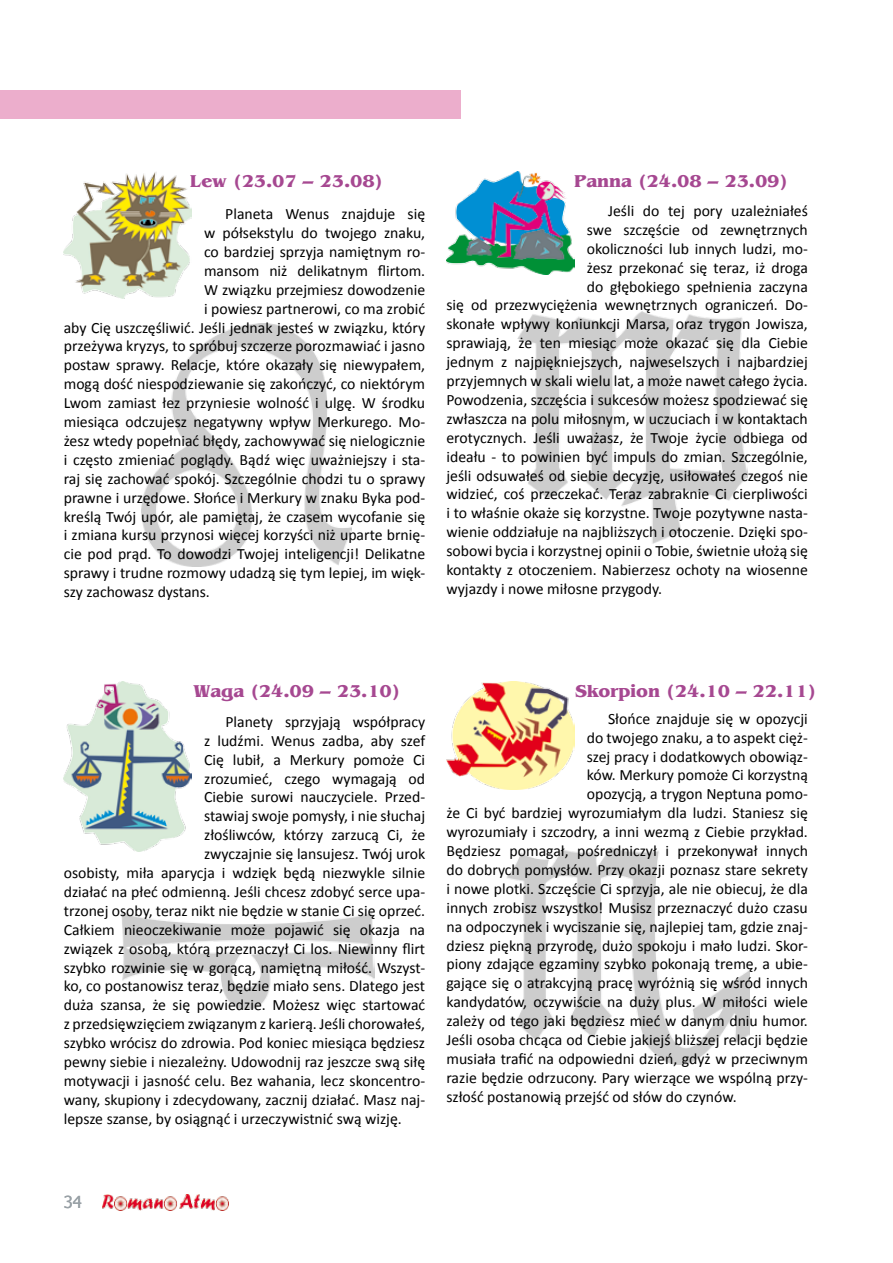
<style>
.page{position:relative;width:893px;height:1263px;background:#fff}
.page>*{position:absolute;margin:0;border:0;box-sizing:border-box;transform-origin:0 0}
.t1{font:700 18px "Bangkok";color:#a64891}
.t2{font:16.5px "Tahoma";color:#99a1a6}
.t3{font:15.75px "Calibri";color:#000}
</style>
<div class="page">
<img style="left:103px;top:1195px;width:125px;height:15px">
<img style="left:507px;top:847px;width:242px;height:217px">
<img style="left:122px;top:912px;width:252px;height:97px">
<img style="left:517px;top:311px;width:230px;height:233px">
<img style="left:142px;top:324px;width:209px;height:242px">
<img style="left:446px;top:682px;width:128px;height:107px">
<img style="left:64px;top:681px;width:127px;height:170px">
<img style="left:64px;top:172px;width:127px;height:126px">
<img style="left:446px;top:171px;width:128px;height:104px">
<div style="left:0;top:91px;width:461px;height:28px;background:#ecaecc"></div>
<p class="t1" style="left:190px;top:171px;width:194px">Lew (23.07 – 23.08)</p>
<p class="t3" style="left:225px;top:204px;width:201px">Planeta Wenus znajduje się</p>
<p class="t3" style="left:204px;top:223px;width:223px">w półsekstylu do twojego znaku,</p>
<p class="t3" style="left:204px;top:242px;width:223px">co bardziej sprzyja namiętnym ro-</p>
<p class="t3" style="left:204px;top:261px;width:223px">mansom niż delikatnym flirtom.</p>
<p class="t3" style="left:204px;top:280px;width:223px">W związku przejmiesz dowodzenie</p>
<p class="t3" style="left:204px;top:299px;width:223px">i powiesz partnerowi, co ma zrobić</p>
<p class="t3" style="left:64px;top:317px;width:363px">aby Cię uszczęśliwić. Jeśli jednak jesteś w związku, który</p>
<p class="t3" style="left:64px;top:336px;width:363px">przeżywa kryzys, to spróbuj szczerze porozmawiać i jasno</p>
<p class="t3" style="left:64px;top:355px;width:363px">postaw sprawy. Relacje, które okazały się niewypałem,</p>
<p class="t3" style="left:64px;top:374px;width:363px">mogą dość niespodziewanie się zakończyć, co niektórym</p>
<p class="t3" style="left:64px;top:393px;width:363px">Lwom zamiast łez przyniesie wolność i ulgę. W środku</p>
<p class="t3" style="left:64px;top:412px;width:363px">miesiąca odczujesz negatywny wpływ Merkurego. Mo-</p>
<p class="t3" style="left:64px;top:431px;width:363px">żesz wtedy popełniać błędy, zachowywać się nielogicznie</p>
<p class="t3" style="left:64px;top:450px;width:363px">i często zmieniać poglądy. Bądź więc uważniejszy i sta-</p>
<p class="t3" style="left:64px;top:469px;width:363px">raj się zachować spokój. Szczególnie chodzi tu o sprawy</p>
<p class="t3" style="left:64px;top:488px;width:363px">prawne i urzędowe. Słońce i Merkury w znaku Byka pod-</p>
<p class="t3" style="left:64px;top:506px;width:363px">kreślą Twój upór, ale pamiętaj, że czasem wycofanie się</p>
<p class="t3" style="left:64px;top:525px;width:363px">i zmiana kursu przynosi więcej korzyści niż uparte brnię-</p>
<p class="t3" style="left:64px;top:544px;width:363px">cie pod prąd. To dowodzi Twojej inteligencji! Delikatne</p>
<p class="t3" style="left:64px;top:563px;width:363px">sprawy i trudne rozmowy udadzą się tym lepiej, im więk-</p>
<p class="t3" style="left:64px;top:582px;width:148px">szy zachowasz dystans.</p>
<p class="t1" style="left:575px;top:171px;width:214px">Panna (24.08 – 23.09)</p>
<p class="t3" style="left:608px;top:201px;width:201px">Jeśli do tej pory uzależniałeś</p>
<p class="t3" style="left:587px;top:220px;width:223px">swe szczęście od zewnętrznych</p>
<p class="t3" style="left:587px;top:239px;width:223px">okoliczności lub innych ludzi, mo-</p>
<p class="t3" style="left:587px;top:258px;width:223px">żesz przekonać się teraz, iż droga</p>
<p class="t3" style="left:587px;top:277px;width:223px">do głębokiego spełnienia zaczyna</p>
<p class="t3" style="left:446px;top:295px;width:363px">się od przezwyciężenia wewnętrznych ograniczeń. Do-</p>
<p class="t3" style="left:446px;top:314px;width:363px">skonałe wpływy koniunkcji Marsa, oraz trygon Jowisza,</p>
<p class="t3" style="left:446px;top:333px;width:363px">sprawiają, że ten miesiąc może okazać się dla Ciebie</p>
<p class="t3" style="left:446px;top:352px;width:363px">jednym z najpiękniejszych, najweselszych i najbardziej</p>
<p class="t3" style="left:446px;top:371px;width:363px">przyjemnych w skali wielu lat, a może nawet całego życia.</p>
<p class="t3" style="left:446px;top:390px;width:363px">Powodzenia, szczęścia i sukcesów możesz spodziewać się</p>
<p class="t3" style="left:446px;top:409px;width:363px">zwłaszcza na polu miłosnym, w uczuciach i w kontaktach</p>
<p class="t3" style="left:446px;top:428px;width:363px">erotycznych. Jeśli uważasz, że Twoje życie odbiega od</p>
<p class="t3" style="left:446px;top:447px;width:363px">ideału - to powinien być impuls do zmian. Szczególnie,</p>
<p class="t3" style="left:446px;top:466px;width:363px">jeśli odsuwałeś od siebie decyzję, usiłowałeś czegoś nie</p>
<p class="t3" style="left:446px;top:484px;width:363px">widzieć, coś przeczekać. Teraz zabraknie Ci cierpliwości</p>
<p class="t3" style="left:446px;top:503px;width:363px">i to właśnie okaże się korzystne. Twoje pozytywne nasta-</p>
<p class="t3" style="left:446px;top:522px;width:363px">wienie oddziałuje na najbliższych i otoczenie. Dzięki spo-</p>
<p class="t3" style="left:446px;top:541px;width:363px">sobowi bycia i korzystnej opinii o Tobie, świetnie ułożą się</p>
<p class="t3" style="left:446px;top:560px;width:363px">kontakty z otoczeniem. Nabierzesz ochoty na wiosenne</p>
<p class="t3" style="left:446px;top:579px;width:217px">wyjazdy i nowe miłosne przygody.</p>
<p class="t1" style="left:193px;top:681px;width:208px">Waga (24.09 – 23.10)</p>
<p class="t1" style="left:575px;top:681px;width:242px">Skorpion (24.10 – 22.11)</p>
<p class="t3" style="left:225px;top:712px;width:201px">Planety sprzyjają współpracy</p>
<p class="t3" style="left:204px;top:731px;width:223px">z ludźmi. Wenus zadba, aby szef</p>
<p class="t3" style="left:204px;top:750px;width:223px">Cię lubił, a Merkury pomoże Ci</p>
<p class="t3" style="left:204px;top:768px;width:223px">zrozumieć, czego wymagają od</p>
<p class="t3" style="left:204px;top:787px;width:223px">Ciebie surowi nauczyciele. Przed-</p>
<p class="t3" style="left:204px;top:806px;width:223px">stawiaj swoje pomysły, i nie słuchaj</p>
<p class="t3" style="left:204px;top:825px;width:223px">złośliwców, którzy zarzucą Ci, że</p>
<p class="t3" style="left:204px;top:844px;width:223px">zwyczajnie się lansujesz. Twój urok</p>
<p class="t3" style="left:64px;top:863px;width:363px">osobisty, miła aparycja i wdzięk będą niezwykle silnie</p>
<p class="t3" style="left:64px;top:882px;width:363px">działać na płeć odmienną. Jeśli chcesz zdobyć serce upa-</p>
<p class="t3" style="left:64px;top:901px;width:363px">trzonej osoby, teraz nikt nie będzie w stanie Ci się oprzeć.</p>
<p class="t3" style="left:64px;top:920px;width:363px">Całkiem nieoczekiwanie może pojawić się okazja na</p>
<p class="t3" style="left:64px;top:939px;width:363px">związek z osobą, którą przeznaczył Ci los. Niewinny flirt</p>
<p class="t3" style="left:64px;top:957px;width:363px">szybko rozwinie się w gorącą, namiętną miłość. Wszyst-</p>
<p class="t3" style="left:64px;top:976px;width:363px">ko, co postanowisz teraz, będzie miało sens. Dlatego jest</p>
<p class="t3" style="left:64px;top:995px;width:363px">duża szansa, że się powiedzie. Możesz więc startować</p>
<p class="t3" style="left:64px;top:1014px;width:363px">z przedsięwzięciem związanym z karierą. Jeśli chorowałeś,</p>
<p class="t3" style="left:64px;top:1033px;width:363px">szybko wrócisz do zdrowia. Pod koniec miesiąca będziesz</p>
<p class="t3" style="left:64px;top:1052px;width:363px">pewny siebie i niezależny. Udowodnij raz jeszcze swą siłę</p>
<p class="t3" style="left:64px;top:1071px;width:363px">motywacji i jasność celu. Bez wahania, lecz skoncentro-</p>
<p class="t3" style="left:64px;top:1090px;width:363px">wany, skupiony i zdecydowany, zacznij działać. Masz naj-</p>
<p class="t3" style="left:64px;top:1109px;width:340px">lepsze szanse, by osiągnąć i urzeczywistnić swą wizję.</p>
<p class="t3" style="left:608px;top:709px;width:201px">Słońce znajduje się w opozycji</p>
<p class="t3" style="left:587px;top:728px;width:223px">do twojego znaku, a to aspekt cięż-</p>
<p class="t3" style="left:587px;top:746px;width:223px">szej pracy i dodatkowych obowiąz-</p>
<p class="t3" style="left:587px;top:765px;width:223px">ków. Merkury pomoże Ci korzystną</p>
<p class="t3" style="left:587px;top:784px;width:223px">opozycją, a trygon Neptuna pomo-</p>
<p class="t3" style="left:446px;top:803px;width:363px">że Ci być bardziej wyrozumiałym dla ludzi. Staniesz się</p>
<p class="t3" style="left:446px;top:822px;width:363px">wyrozumiały i szczodry, a inni wezmą z Ciebie przykład.</p>
<p class="t3" style="left:446px;top:841px;width:363px">Będziesz pomagał, pośredniczył i przekonywał innych</p>
<p class="t3" style="left:446px;top:860px;width:363px">do dobrych pomysłów. Przy okazji poznasz stare sekrety</p>
<p class="t3" style="left:446px;top:879px;width:363px">i nowe plotki. Szczęście Ci sprzyja, ale nie obiecuj, że dla</p>
<p class="t3" style="left:446px;top:898px;width:363px">innych zrobisz wszystko! Musisz przeznaczyć dużo czasu</p>
<p class="t3" style="left:446px;top:917px;width:363px">na odpoczynek i wyciszanie się, najlepiej tam, gdzie znaj-</p>
<p class="t3" style="left:446px;top:935px;width:363px">dziesz piękną przyrodę, dużo spokoju i mało ludzi. Skor-</p>
<p class="t3" style="left:446px;top:954px;width:363px">piony zdające egzaminy szybko pokonają tremę, a ubie-</p>
<p class="t3" style="left:446px;top:973px;width:363px">gające się o atrakcyjną pracę wyróżnią się wśród innych</p>
<p class="t3" style="left:446px;top:992px;width:363px">kandydatów, oczywiście na duży plus. W miłości wiele</p>
<p class="t3" style="left:446px;top:1011px;width:363px">zależy od tego jaki będziesz mieć w danym dniu humor.</p>
<p class="t3" style="left:446px;top:1030px;width:363px">Jeśli osoba chcąca od Ciebie jakiejś bliższej relacji będzie</p>
<p class="t3" style="left:446px;top:1049px;width:363px">musiała trafić na odpowiedni dzień, gdyż w przeciwnym</p>
<p class="t3" style="left:446px;top:1068px;width:363px">razie będzie odrzucony. Pary wierzące we wspólną przy-</p>
<p class="t3" style="left:446px;top:1087px;width:292px">szłość postanowią przejść od słów do czynów.</p>
<p class="t2" style="left:64px;top:1191px;width:10px">34</p>
</div>
